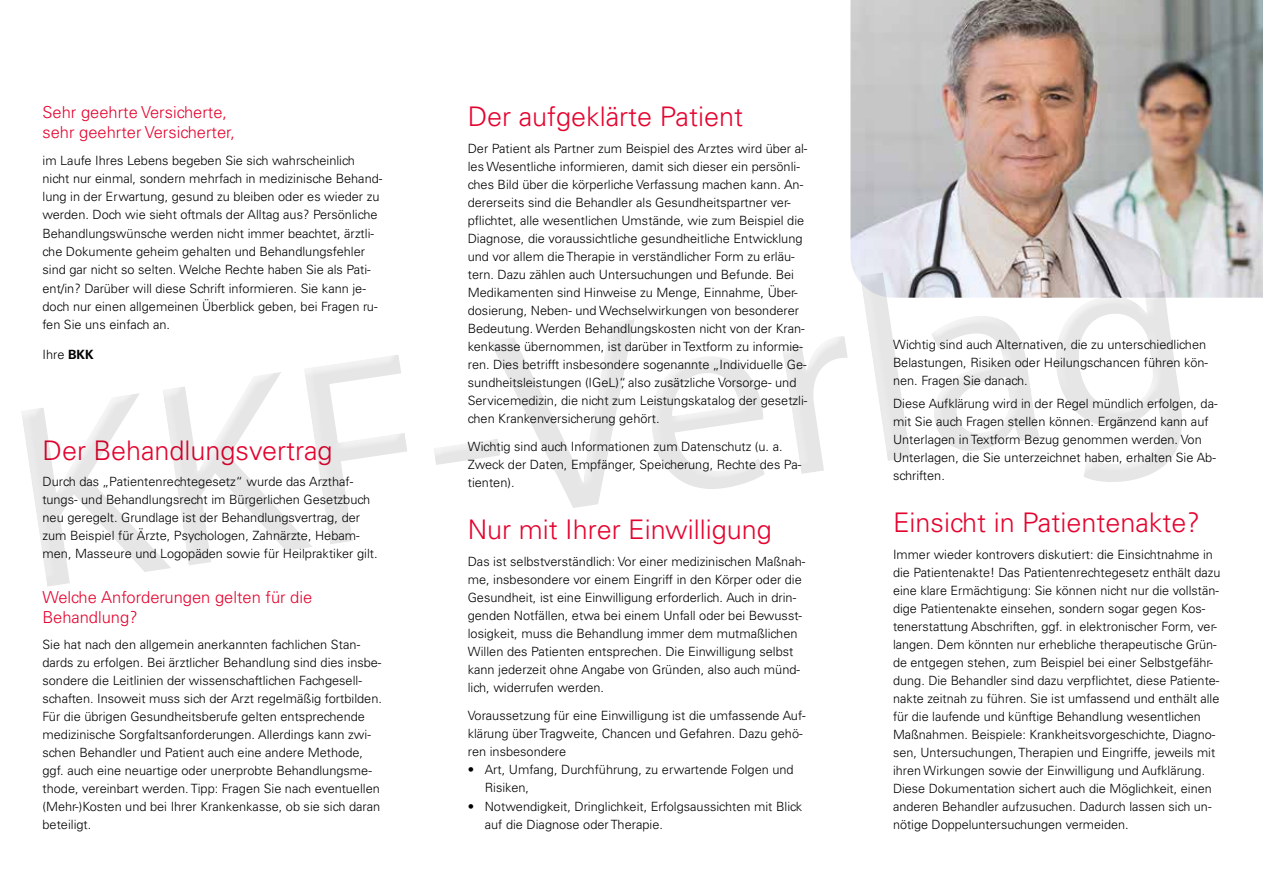
<style>
.page{position:relative;width:1263px;height:893px;background:#fff}
.page>*{position:absolute;margin:0;border:0;box-sizing:border-box;transform-origin:0 0}
.t1{font:300 27px "Univers LT Std";color:#e4032e}
.t2{font:300 16.5px/19.5px "Univers LT Std";color:#e4032e}
.t3{font:300 12.75px/18px "Univers LT Std";color:#000}
.s1{font-weight:700}
</style>
<div class="page">
<img style="left:850px;top:0;width:413px;height:298px">
<svg style="left:21px;top:223px;width:1182px;height:363px"></svg>
<p class="t2" style="left:43px;top:103px;width:194px">Sehr geehrte Versicherte, sehr geehrter Versicherter,</p>
<p class="t3" style="left:43px;top:151px;width:341px">im Laufe Ihres Lebens begeben Sie sich wahrscheinlich nicht nur einmal, sondern mehrfach in medizinische Behand&shy;lung in der Erwartung, gesund zu bleiben oder es wieder zu werden. Doch wie sieht oftmals der Alltag aus? Persönliche Behandlungswünsche werden nicht immer beachtet, ärztli&shy;che Dokumente geheim gehalten und Behandlungsfehler sind gar nicht so selten. Welche Rechte haben Sie als Pati&shy;ent/in? Darüber will diese Schrift informieren. Sie kann je&shy;doch nur einen allgemeinen Überblick geben, bei Fragen ru&shy;fen Sie uns einfach an.</p>
<p class="t3" style="left:43px;top:345px;width:53px">Ihre <span class="s1">BKK</span></p>
<h1 class="t1" style="left:43px;top:434px;width:292px">Der Behandlungsvertrag</h1>
<p class="t3" style="left:43px;top:473px;width:337px">Durch das „Patientenrechtegesetz“ wurde das Arzthaf&shy;tungs- und Behandlungsrecht im Bürgerlichen Gesetzbuch neu geregelt. Grundlage ist der Behandlungsvertrag, der zum Beispiel für Ärzte, Psychologen, Zahnärzte, Hebam&shy;men, Masseure und Logopäden sowie für Heilpraktiker gilt.</p>
<p class="t2" style="left:43px;top:588px;width:271px">Welche Anforderungen gelten für die<br>Behandlung?</p>
<p class="t3" style="left:43px;top:636px;width:341px">Sie hat nach den allgemein anerkannten fachlichen Stan&shy;dards zu erfolgen. Bei ärztlicher Behandlung sind dies insbe&shy;sondere die Leitlinien der wissenschaftlichen Fachgesell&shy;schaften. Insoweit muss sich der Arzt regelmäßig fortbilden.<br>Für die übrigen Gesundheitsberufe gelten entsprechende medizinische Sorgfaltsanforderungen. Allerdings kann zwi&shy;schen Behandler und Patient auch eine andere Methode, ggf. auch eine neuartige oder unerprobte Behandlungsme&shy;thode, vereinbart werden. Tipp: Fragen Sie nach eventuellen (Mehr-)Kosten und bei Ihrer Krankenkasse, ob sie sich daran beteiligt.</p>
<h1 class="t1" style="left:468px;top:100px;width:277px">Der aufgeklärte Patient</h1>
<p class="t3" style="left:468px;top:140px;width:341px">Der Patient als Partner zum Beispiel des Arztes wird über al&shy;les Wesentliche informieren, damit sich dieser ein persönli&shy;ches Bild über die körperliche Verfassung machen kann. An&shy;dererseits sind die Behandler als Gesundheitspartner ver&shy;pflichtet, alle wesentlichen Umstände, wie zum Beispiel die Diagnose, die voraussichtliche gesundheitliche Entwicklung und vor allem die Therapie in verständlicher Form zu erläu&shy;tern. Dazu zählen auch Untersuchungen und Befunde. Bei Medikamenten sind Hinweise zu Menge, Einnahme, Über&shy;dosierung, Neben- und Wechselwirkungen von besonderer Bedeutung. Werden Behandlungskosten nicht von der Kran&shy;kenkasse übernommen, ist darüber in Textform zu informie&shy;ren. Dies betrifft insbesondere sogenannte „Individuelle Ge&shy;sundheitsleistungen (IGeL)“, also zusätzliche Vorsorge- und Servicemedizin, die nicht zum Leistungskatalog der gesetzli&shy;chen Krankenversicherung gehört.</p>
<p class="t3" style="left:468px;top:437px;width:335px">Wichtig sind auch Informationen zum Datenschutz (u. a.<br>Zweck der Daten, Empfänger, Speicherung, Rechte des Pa&shy;tienten).</p>
<h1 class="t1" style="left:468px;top:513px;width:305px">Nur mit Ihrer Einwilligung</h1>
<p class="t3" style="left:468px;top:553px;width:339px">Das ist selbstverständlich: Vor einer medizinischen Maßnah&shy;me, insbesondere vor einem Eingriff in den Körper oder die Gesundheit, ist eine Einwilligung erforderlich. Auch in drin&shy;genden Notfällen, etwa bei einem Unfall oder bei Bewusst&shy;losigkeit, muss die Behandlung immer dem mutmaßlichen Willen des Patienten entsprechen. Die Einwilligung selbst kann jederzeit ohne Angabe von Gründen, also auch münd&shy;lich, widerrufen werden.</p>
<p class="t3" style="left:468px;top:706px;width:339px">Voraussetzung für eine Einwilligung ist die umfassende Auf&shy;klärung über Tragweite, Chancen und Gefahren. Dazu gehö&shy;ren insbesondere</p>
<p class="t3" style="left:485px;top:761px;width:310px;text-indent:-17px">• Art, Umfang, Durchführung, zu erwartende Folgen und<br>Risiken,</p>
<p class="t3" style="left:485px;top:798px;width:319px;text-indent:-17px">• Notwendigkeit, Dringlichkeit, Erfolgsaussichten mit Blick auf die Diagnose oder Therapie.</p>
<p class="t3" style="left:893px;top:336px;width:317px">Wichtig sind auch Alternativen, die zu unterschiedlichen<br>Belastungen, Risiken oder Heilungschancen führen kön&shy;nen. Fragen Sie danach.</p>
<p class="t3" style="left:893px;top:395px;width:326px">Diese Aufklärung wird in der Regel mündlich erfolgen, da&shy;mit Sie auch Fragen stellen können. Ergänzend kann auf Unterlagen in Textform Bezug genommen werden. Von Unterlagen, die Sie unterzeichnet haben, erhalten Sie Ab&shy;schriften.</p>
<h1 class="t1" style="left:893px;top:506px;width:308px">Einsicht in Patientenakte?</h1>
<p class="t3" style="left:893px;top:546px;width:329px">Immer wieder kontrovers diskutiert: die Einsichtnahme in die Patientenakte! Das Patientenrechtegesetz enthält dazu eine klare Ermächtigung: Sie können nicht nur die vollstän&shy;dige Patientenakte einsehen, sondern sogar gegen Kos&shy;tenerstattung Abschriften, ggf. in elektronischer Form, ver&shy;langen. Dem könnten nur erhebliche therapeutische Grün&shy;de entgegen stehen, zum Beispiel bei einer Selbstgefähr&shy;dung. Die Behandler sind dazu verpflichtet, diese Patiente&shy;nakte zeitnah zu führen. Sie ist umfassend und enthält alle für die laufende und künftige Behandlung wesentlichen Maßnahmen. Beispiele: Krankheitsvorgeschichte, Diagno&shy;sen, Untersuchungen, Therapien und Eingriffe, jeweils mit ihren Wirkungen sowie der Einwilligung und Aufklärung.<br>Diese Dokumentation sichert auch die Möglichkeit, einen anderen Behandler aufzusuchen. Dadurch lassen sich un&shy;nötige Doppeluntersuchungen vermeiden.</p>
</div>
